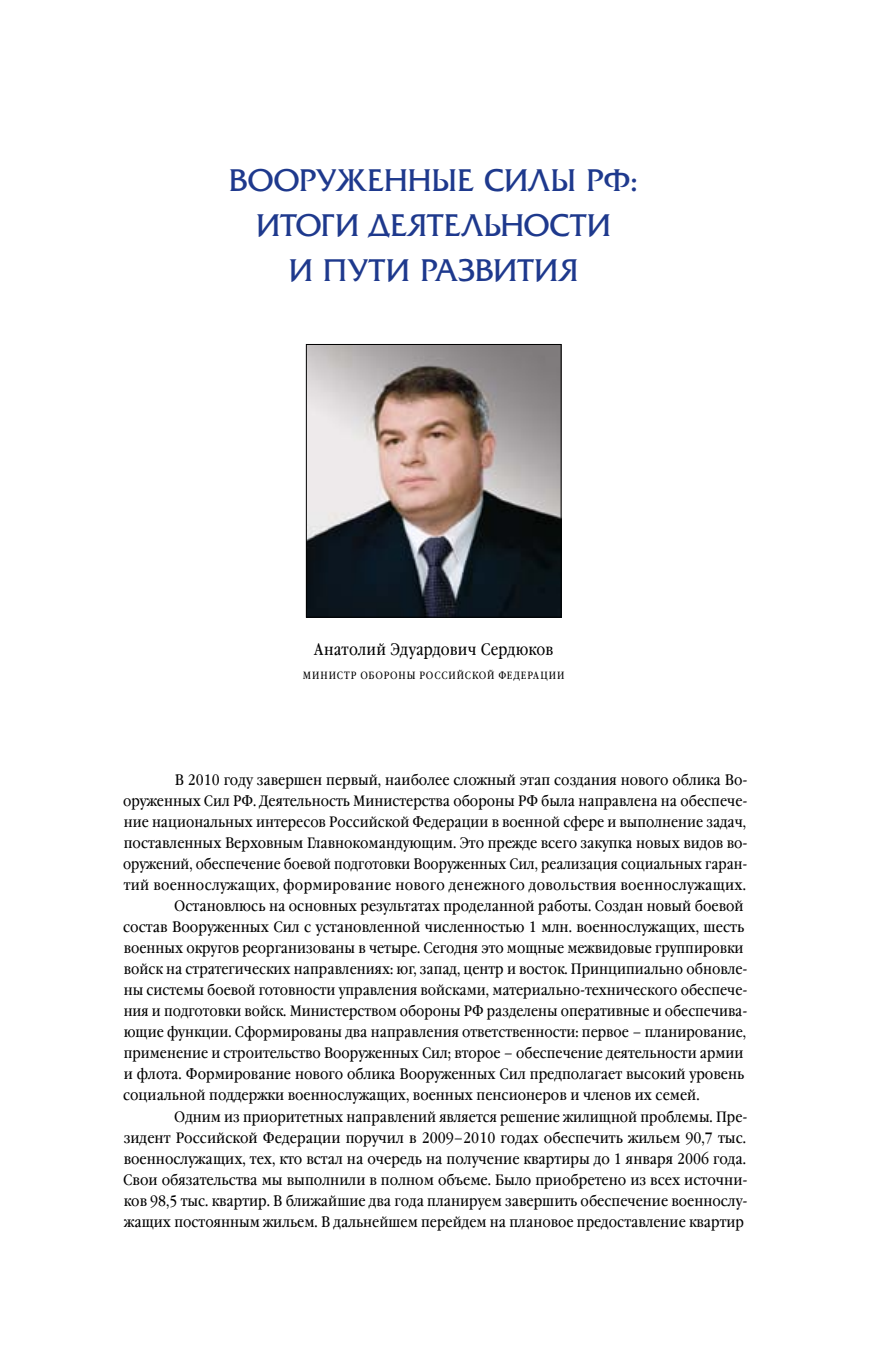
<style>
.page{position:relative;width:893px;height:1361px;background:#fff}
.page>*{position:absolute;margin:0;border:0;box-sizing:border-box;transform-origin:0 0}
.t1{font:33px/45px "AG Friquer";letter-spacing:.03em;color:#1e398d}
.t2{font:16.5px "Garamond Book Narrow C";letter-spacing:.01em;color:#000}
.t3{font:15px "Garamond Book Narrow C";color:#000}
.t4{font:15px "Garamond Book Narrow C";color:#000;scale:1.04 1}
.t5{font:15px "Garamond Book Narrow C";color:#000;scale:1.05 1}
.t6{font:15px "Garamond Book Narrow C";letter-spacing:.02em;color:#000;scale:1.04 1}
.t7{font:10.5px "Garamond Book Narrow C";letter-spacing:.07em;color:#000}
</style>
<div class="page">
<img style="left:308px;top:346px;width:251px;height:269px">
<div style="left:306px;top:344px;width:255px;height:273px;border:1px solid #000"></div>
<h1 class="t1" style="left:229px;top:159px;width:23px">Воор</h1>
<h1 class="t1" style="left:316px;top:159px;width:45px">уженные</h1>
<h1 class="t1" style="left:485px;top:159px;width:24px">силы</h1>
<h1 class="t1" style="left:586px;top:159px;width:54px">РФ:</h1>
<h1 class="t1" style="left:256px;top:204px;width:61px">итоги</h1>
<h1 class="t1" style="left:369px;top:204px;width:155px">деятельнос</h1>
<h1 class="t1" style="left:289px;top:204px;width:317px;text-indent:281px">ти ипути развития</h1>
<p class="t2" style="left:314px;top:640px;width:240px">Анатолий Эдуардович Сердюков</p>
<p class="t7" style="left:303px;top:669px;width:18px">Министр</p>
<p class="t7" style="left:360px;top:669px;width:9px">обороны</p>
<p class="t7" style="left:419px;top:669px;width:15px">Росси</p>
<p class="t7" style="left:457px;top:669px;width:16px">йско</p>
<p class="t7" style="left:487px;top:669px;width:28px">й Федерации</p>
<p class="t4" style="left:175px;top:772px;width:552px">В 2010 году завершен первый, наиболее сложный этап создания нового облика Во-</p>
<p class="t3" style="left:123px;top:793px;width:626px">оруженных Сил РФ. Деятельность Министерства обороны РФ была направлена на обеспече-</p>
<p class="t3" style="left:124px;top:814px;width:624px">ние национальных интересов Российской Федерации в военной сфере и выполнение задач,</p>
<p class="t4" style="left:124px;top:835px;width:601px">поставленных Верховным Главнокомандующим. Это прежде всего закупка новых видов во-</p>
<p class="t3" style="left:123px;top:856px;width:626px">оружений, обеспечение боевой подготовки Вооруженных Сил, реализация социальных гаран-</p>
<p class="t6" style="left:124px;top:877px;width:600px">тий военнослужащих, формирование нового денежного довольствия военнослужащих.</p>
<p class="t4" style="left:174px;top:898px;width:549px">Остановлюсь на основных результатах проделанной работы. Создан новый боевой</p>
<p class="t5" style="left:123px;top:919px;width:593px">состав Вооруженных Сил с установленной численностью 1 млн. военнослужащих, шесть</p>
<p class="t3" style="left:124px;top:940px;width:621px">военных округов реорганизованы в четыре. Сегодня это мощные межвидовые группировки</p>
<p class="t3" style="left:124px;top:961px;width:625px">войск на стратегических направлениях: юг, запад, центр и восток. Принципиально обновле-</p>
<p class="t3" style="left:124px;top:982px;width:625px">ны системы боевой готовности управления войсками, материально-технического обеспече-</p>
<p class="t3" style="left:124px;top:1003px;width:625px">ния и подготовки войск. Министерством обороны РФ разделены оперативные и обеспечива-</p>
<p class="t3" style="left:124px;top:1024px;width:624px">ющие функции. Сформированы два направления ответственности: первое – планирование,</p>
<p class="t3" style="left:124px;top:1045px;width:621px">применение и строительство Вооруженных Сил; второе – обеспечение деятельности армии</p>
<p class="t4" style="left:124px;top:1066px;width:598px">и флота. Формирование нового облика Вооруженных Сил предполагает высокий уровень</p>
<p class="t4" style="left:123px;top:1087px;width:556px">социальной поддержки военнослужащих, военных пенсионеров и членов их семей.</p>
<p class="t3" style="left:174px;top:1108px;width:575px">Одним из приоритетных направлений является решение жилищной проблемы. Пре-</p>
<p class="t5" style="left:124px;top:1129px;width:594px">зидент Российской Федерации поручил в 2009–2010 годах обеспечить жильем 90,7 тыс.</p>
<p class="t5" style="left:124px;top:1150px;width:594px">военнослужащих, тех, кто встал на очередь на получение квартиры до 1 января 2006 года.</p>
<p class="t5" style="left:123px;top:1171px;width:596px">Свои обязательства мы выполнили в полном объеме. Было приобретено из всех источни-</p>
<p class="t4" style="left:124px;top:1192px;width:601px">ков 98,5 тыс. квартир. В ближайшие два года планируем завершить обеспечение военнослу-</p>
<p class="t4" style="left:124px;top:1213px;width:597px">жащих постоянным жильем. В дальнейшем перейдем на плановое предоставление квартир</p>
</div>
